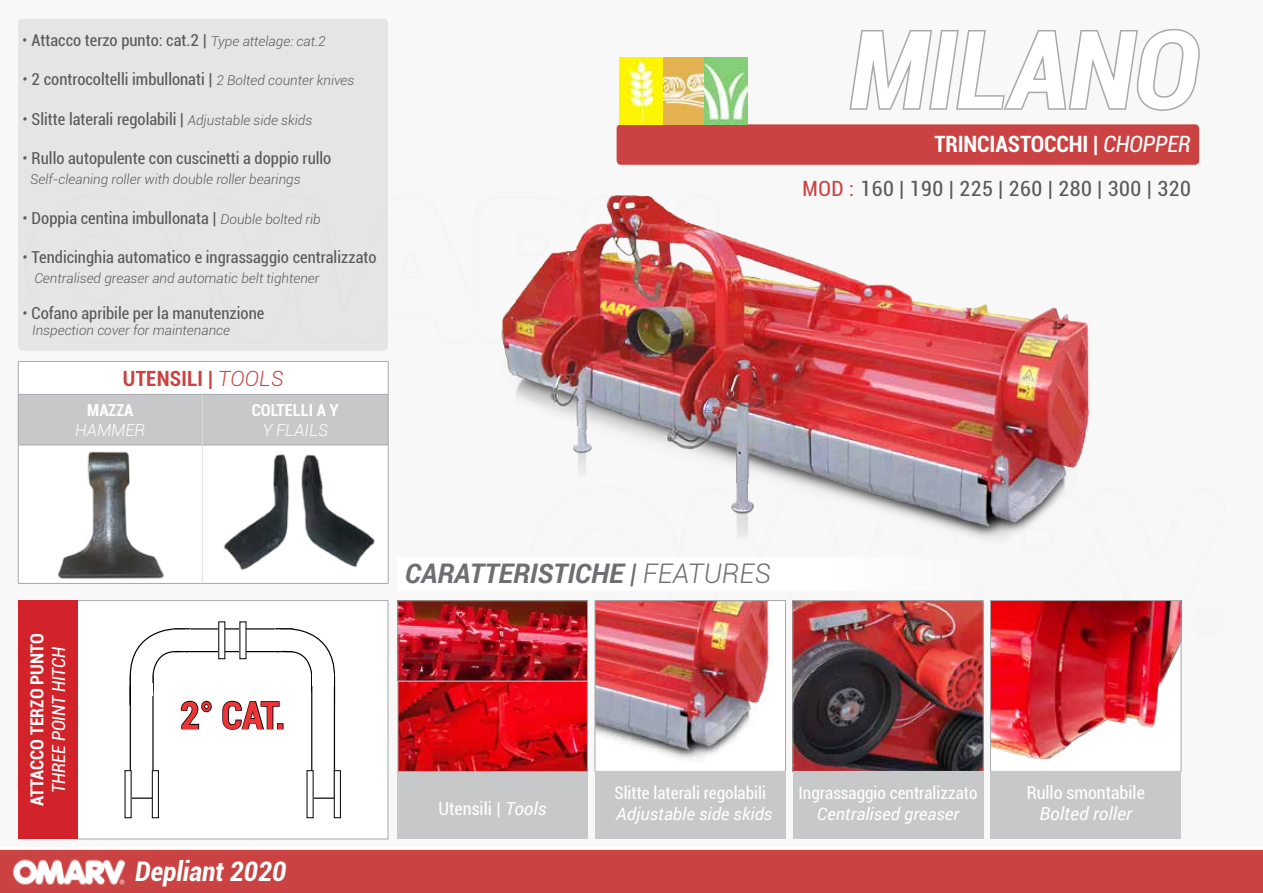
<style>
.page{position:relative;width:1263px;height:893px;background:#f8f8f8}
.page>*{position:absolute;margin:0;border:0;box-sizing:border-box;transform-origin:0 0}
.t1{font:italic 700 condensed 108px "Roboto";letter-spacing:-.005em;color:#fff}
.t2{font:700 condensed 37.5px "Roboto";color:#ee3436}
.t3{font:italic 700 27px "Roboto";color:#6d6e71}
.t4{font:italic 700 condensed 27px "Roboto";color:#fff}
.t5{font:700 condensed 22.5px "Roboto";letter-spacing:-.005em;color:#fff}
.t6{font:condensed 21px "Roboto";letter-spacing:.025em;color:#58595b}
.t7{font:700 condensed 21px "Roboto";letter-spacing:.01em;color:#ca4242}
.t8{font:condensed 18px "Roboto";color:#fff}
.t9{font:700 condensed 18px "Roboto";color:#fff}
.t10{font:italic condensed 18px "Roboto";color:#fff}
.t11{font:italic 18px "Roboto";color:#fff}
.t12{font:condensed 17.25px "Roboto";color:#fff}
.t13{font:italic 17.25px "Roboto";color:#fff}
.t14{font:condensed 16.5px "Roboto";color:#58595b}
.t15{font:700 condensed 16.5px "Roboto";color:#fff}
.t16{font:italic 300 16.5px "Roboto";color:#fff}
.t17{font:italic 300 13.5px "Roboto";color:#58595b}
.s1{font-weight:300;font-stretch:normal}
.s2{font-weight:300;font-style:italic;font-stretch:normal;font-size:13.5px}
.s3{font-weight:300;font-style:italic;font-stretch:normal}
.s4{font-weight:400;font-style:italic}
.s5{color:#ca4242}
.s6{font-weight:300}
.s7{font-stretch:normal}
.s8{font-style:italic;font-stretch:normal}
</style>
<div class="page">
<div style="left:0;top:849px;width:1263px;height:44px;background:#ca4242"></div>
<div style="left:617px;top:124px;width:582px;height:41px;background:#ca4242;border-radius:4px"></div>
<div style="left:397px;top:557px;width:674px;height:34px;background:#fff"></div>
<img style="left:7px;top:853px;width:124px;height:37px">
<svg style="left:849px;top:28px;width:351px;height:83px"></svg>
<img style="left:619px;top:58px;width:128px;height:66px">
<div style="left:18px;top:19px;width:370px;height:332px;background:#e4e5e5;border-radius:4px"></div>
<img style="left:501px;top:195px;width:589px;height:344px">
<img style="left:597px;top:602px;width:172px;height:156px">
<div style="left:595px;top:600px;width:190px;height:171px;border:1px solid #a7a9ac"></div>
<div style="left:398px;top:771px;width:190px;height:68px;background:#c7c8ca"></div>
<img style="left:795px;top:602px;width:186px;height:167px">
<div style="left:793px;top:600px;width:190px;height:171px;border:1px solid #a7a9ac"></div>
<img style="left:400px;top:683px;width:185px;height:87px">
<div style="left:398px;top:681px;width:189px;height:91px;border:1px solid #a7a9ac"></div>
<div style="left:793px;top:771px;width:190px;height:68px;background:#c7c8ca"></div>
<img style="left:992px;top:602px;width:187px;height:158px">
<div style="left:990px;top:600px;width:191px;height:171px;border:1px solid #a7a9ac"></div>
<div style="left:595px;top:771px;width:190px;height:68px;background:#c7c8ca"></div>
<div style="left:990px;top:771px;width:191px;height:68px;background:#c7c8ca"></div>
<div style="left:19px;top:395px;width:369px;height:50px;background:#c7c8ca"></div>
<hr style="left:202px;top:394px;width:186px;height:1px;background:#a7a9ac">
<hr style="left:18px;top:445px;width:184px;height:1px;background:#a7a9ac">
<hr style="left:203px;top:445px;width:185px;height:1px;background:#a7a9ac">
<hr style="left:18px;top:394px;width:184px;height:1px;background:#a7a9ac">
<hr style="left:202px;top:395px;width:1px;height:50px;background:#dcddde">
<hr style="left:202px;top:445px;width:1px;height:138px;background:#dcddde">
<hr style="left:18px;top:361px;width:184px;height:1px;background:#a7a9ac">
<hr style="left:18px;top:362px;width:1px;height:32px;background:#a7a9ac">
<hr style="left:202px;top:361px;width:186px;height:1px;background:#a7a9ac">
<hr style="left:388px;top:362px;width:1px;height:32px;background:#a7a9ac">
<hr style="left:18px;top:395px;width:1px;height:50px;background:#a7a9ac">
<hr style="left:388px;top:395px;width:1px;height:50px;background:#a7a9ac">
<hr style="left:18px;top:445px;width:1px;height:138px;background:#a7a9ac">
<hr style="left:388px;top:445px;width:1px;height:138px;background:#a7a9ac">
<hr style="left:18px;top:583px;width:184px;height:1px;background:#a7a9ac">
<hr style="left:202px;top:583px;width:186px;height:1px;background:#a7a9ac">
<img style="left:57px;top:451px;width:107px;height:128px">
<img style="left:224px;top:454px;width:151px;height:116px">
<div style="left:77px;top:600px;width:311px;height:239px;background:#fff;border:1px solid #a7a9ac"></div>
<div style="left:130px;top:675px;width:24px;height:124px;border:1px solid #000"></div>
<div style="left:311px;top:675px;width:24px;height:124px;border:1px solid #000"></div>
<div style="left:152px;top:770px;width:7px;height:48px;border:1px solid #000"></div>
<div style="left:334px;top:770px;width:7px;height:48px;border:1px solid #000"></div>
<svg style="left:129px;top:628px;width:84px;height:102px"></svg>
<svg style="left:222px;top:628px;width:114px;height:102px"></svg>
<div style="left:18px;top:601px;width:59px;height:238px;background:#d2232a"></div>
<img style="left:400px;top:603px;width:186px;height:76px">
<p class="t14" style="left:22px;top:28px;width:305px"><span class="s1">•</span> Attacco terzo punto: cat.2 | <span class="s2">Type attelage: cat.2</span></p>
<p class="t14" style="left:22px;top:68px;width:334px"><span class="s3">•</span> 2 controcoltelli imbullonati | <span class="s2">2 Bolted counter knives</span></p>
<p class="t14" style="left:22px;top:107px;width:291px"><span class="s3">•</span> Slitte laterali regolabili | <span class="s2">Adjustable side skids</span></p>
<p class="t14" style="left:22px;top:147px;width:311px"><span class="s3">•</span> Rullo autopulente con cuscinetti a doppio rullo</p>
<p class="t17" style="left:30px;top:170px;width:272px">Self-cleaning roller with double roller bearings</p>
<p class="t14" style="left:22px;top:206px;width:300px"><span class="s3">•</span> Doppia centina imbullonata | <span class="s2">Double bolted rib</span></p>
<p class="t14" style="left:22px;top:246px;width:356px"><span class="s3">•</span> Tendicinghia automatico e ingrassaggio centralizzato</p>
<p class="t17" style="left:34px;top:269px;width:287px">Centralised greaser and automatic belt tightener</p>
<p class="t14" style="left:22px;top:302px;width:244px"><span class="s3">•</span> Cofano apribile per la manutenzione</p>
<p class="t17" style="left:32px;top:321px;width:199px">Inspection cover for maintenance</p>
<p class="t7" style="left:123px;top:364px;width:162px">UTENSILI | <span class="s3">TOOLS</span></p>
<p class="t15" style="left:87px;top:399px;width:48px">MAZZA</p>
<p class="t16" style="left:75px;top:418px;width:72px">HAMMER</p>
<p class="t15" style="left:252px;top:399px;width:89px">COLTELLI A Y</p>
<p class="t16" style="left:262px;top:418px;width:67px">Y FLAILS</p>
<h1 class="t1" style="left:850px;top:-6px;width:351px">MILANO</h1>
<h3 class="t5" style="left:934px;top:128px;width:258px">TRINCIASTOCCHI | <span class="s4">CHOPPER</span></h3>
<p class="t6" style="left:802px;top:174px;width:390px"><span class="s5">MOD :</span> 160 | 190 | 225 | 260 | 280 | 300 | 320</p>
<p class="t9" style="left:25px;top:806px;width:174px;rotate:-90deg">ATTACCO TERZO PUNTO</p>
<p class="t10" style="left:46px;top:793px;width:147px;rotate:-90deg">THREE POINT HITCH</p>
<h2 class="t2" style="left:180px;top:689px;width:107px">2° CAT.</h2>
<h3 class="t4" style="left:135px;top:853px;width:153px">Depliant 2020</h3>
<h3 class="t3" style="left:405px;top:555px;width:367px">CARATTERISTICHE | <span class="s6">FEATURES</span></h3>
<p class="t8" style="left:439px;top:796px;width:110px">Utensili <span class="s7">|</span> <span class="s8">Tools</span></p>
<p class="t12" style="left:614px;top:781px;width:154px">B occaggio meccanico</p>
<p class="t13" style="left:623px;top:802px;width:143px">Mech nical locking</p>
<p class="t12" style="left:614px;top:781px;width:153px">Slitte laterali regolabili</p>
<p class="t13" style="left:616px;top:802px;width:158px">Adjustable side skids</p>
<p class="t12" style="left:798px;top:781px;width:180px">Ingrassaggio centralizzato</p>
<p class="t13" style="left:817px;top:802px;width:144px">Centralised greaser</p>
<p class="t8" style="left:1027px;top:780px;width:120px">Rullo smontabile</p>
<p class="t11" style="left:1039px;top:801px;width:94px">Bolted roller</p>
</div>
